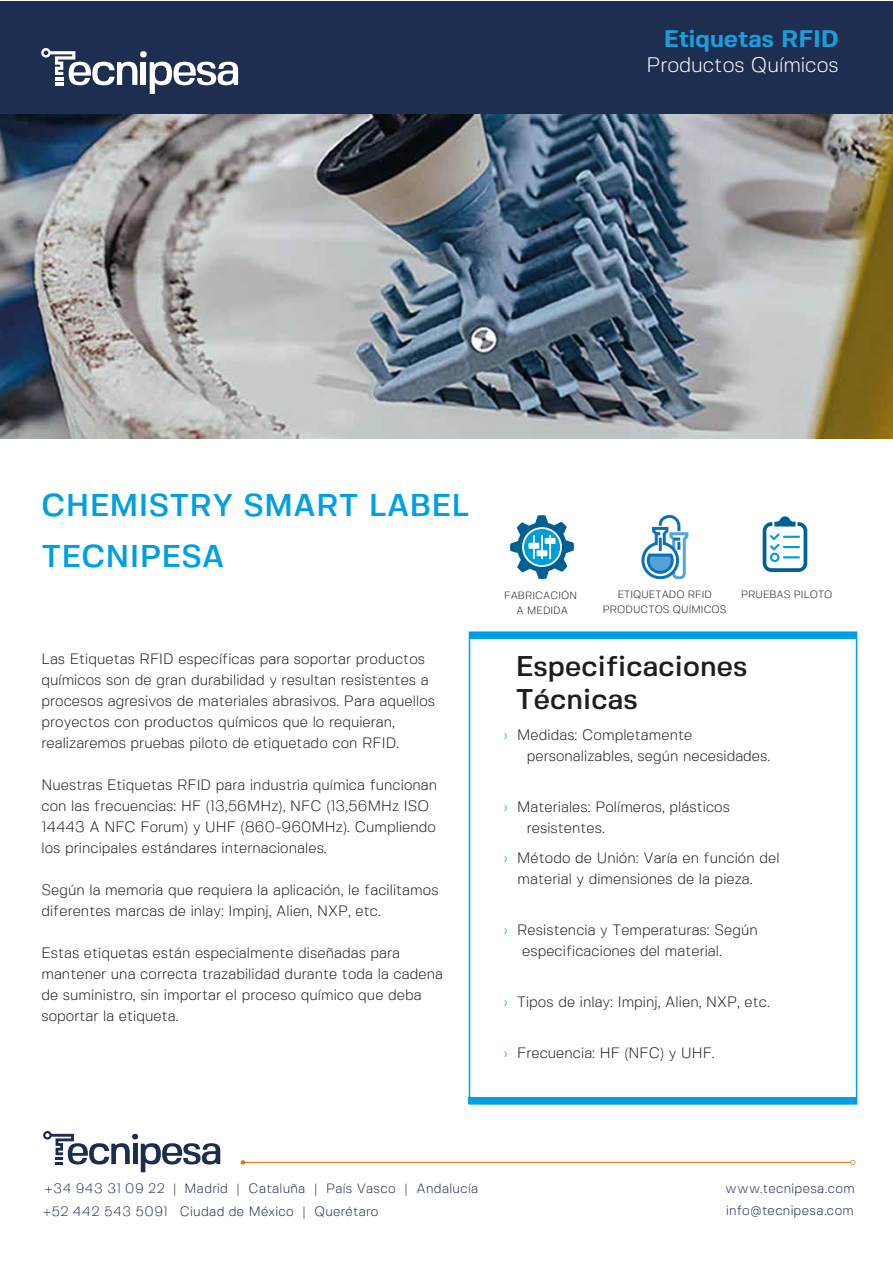
<style>
.page{position:relative;width:893px;height:1263px;background:#fff}
.page>*{position:absolute;margin:0;border:0;box-sizing:border-box;transform-origin:0 0}
.t1{font:500 31.5px/51px "Fivo Sans";letter-spacing:.01em;color:#009fe3}
.t2{font:500 28.5px/33px "Fivo Sans";letter-spacing:.005em;color:#1d1d1b}
.t3{font:700 24px "Fivo Sans";color:#1b9dd9}
.t4{font:300 21px "Fivo Sans";color:#fff}
.t5{font:300 15px/21px "Fivo Sans";letter-spacing:.005em;color:#1d1d1b}
.t6{font:300 13.5px/22.4px "Fivo Sans";letter-spacing:.025em;color:#1d2d50}
.t7{font:300 10.5px/15px "Fivo Sans";letter-spacing:.005em;color:#1d1d1b;text-align:center}
.s1{color:#009fe3}
</style>
<div class="page">
<div style="left:0;top:1px;width:893px;height:126px;background:#1e2e50"></div>
<div style="left:470px;top:632px;width:386px;height:7px;background:#009fe3"></div>
<div style="left:469px;top:1097px;width:387px;height:7px;background:#009fe3"></div>
<svg style="left:510px;top:515px;width:64px;height:64px"></svg>
<svg style="left:763px;top:516px;width:44px;height:56px"></svg>
<svg style="left:641px;top:438px;width:49px;height:142px"></svg>
<img style="left:0;top:115px;width:893px;height:323px">
<div style="left:141px;top:62px;width:5px;height:23px;background:#fff"></div>
<div style="left:140px;top:51px;width:7px;height:6px;background:#fff;border-radius:50%"></div>
<svg style="left:150px;top:62px;width:88px;height:32px"></svg>
<svg style="left:41px;top:48px;width:96px;height:37px"></svg>
<svg style="left:43px;top:1131px;width:177px;height:41px"></svg>
<hr style="left:243px;top:1162px;width:610px;height:1px;background:#ec690b">
<svg style="left:241px;top:1160px;width:4px;height:5px"></svg>
<svg style="left:850px;top:1160px;width:5px;height:5px"></svg>
<h3 class="t3" style="left:664px;top:24px;width:176px">Etiquetas RFID</h3>
<h3 class="t4" style="left:646px;top:52px;width:194px">Productos Químicos</h3>
<h1 class="t1" style="left:41px;top:479px;width:430px">CHEMISTRY SMART LABEL<br>TECNIPESA</h1>
<p class="t5" style="left:41px;top:648px;width:395px">Las Etiquetas RFID específicas para soportar productos químicos son de gran durabilidad y resultan resistentes a procesos agresivos de materiales abrasivos. Para aquellos proyectos con productos químicos que lo requieran, realizaremos pruebas piloto de etiquetado con RFID.</p>
<p class="t5" style="left:41px;top:774px;width:397px">Nuestras Etiquetas RFID para industria química funcionan con las frecuencias: HF (13,56MHz), NFC (13,56MHz ISO 14443 A NFC Forum) y UHF (860-960MHz). Cumpliendo los principales estándares internacionales.</p>
<p class="t5" style="left:41px;top:879px;width:399px">Según la memoria que requiera la aplicación, le facilitamos diferentes marcas de inlay: Impinj, Alien, NXP, etc.</p>
<p class="t5" style="left:41px;top:942px;width:403px">Estas etiquetas están especialmente diseñadas para mantener una correcta trazabilidad durante toda la cadena de suministro, sin importar el proceso químico que deba soportar la etiqueta.</p>
<p class="t7" style="left:504px;top:587px;width:74px">FABRICACIÓN<br>A MEDIDA</p>
<p class="t7" style="left:603px;top:587px;width:125px">ETIQUETADO RFID<br>PRODUCTOS QUÍMICOS</p>
<p class="t7" style="left:741px;top:587px;width:93px">PRUEBAS PILOTO</p>
<h2 class="t2" style="left:516px;top:649px;width:233px">Especificaciones<br>Técnicas</h2>
<p class="t5" style="left:527px;top:724px;width:245px;text-indent:-23px"><span class="s1">›</span> Medidas: Completamente personalizables, según necesidades.</p>
<p class="t5" style="left:527px;top:796px;width:205px;text-indent:-23px"><span class="s1">›</span> Materiales: Polímeros, plásticos resistentes.</p>
<p class="t5" style="left:518px;top:847px;width:263px;text-indent:-14px"><span class="s1">›</span> Método de Unión: Varía en función del material y dimensiones de la pieza.</p>
<p class="t5" style="left:522px;top:919px;width:237px;text-indent:-18px"><span class="s1">›</span> Resistencia y Temperaturas: Según especificaciones del material.</p>
<p class="t5" style="left:504px;top:991px;width:268px"><span class="s1">›</span> Tipos de inlay: Impinj, Alien, NXP, etc.</p>
<p class="t5" style="left:504px;top:1042px;width:212px"><span class="s1">›</span> Frecuencia: HF (NFC) y UHF.</p>
<p class="t6" style="left:43px;top:1177px;width:437px">+34 943 31 09 22 | Madrid | Cataluña | País Vasco | Andalucía +52 442 543 5091 Ciudad de México | Querétaro</p>
<p class="t6" style="left:725px;top:1177px;width:131px;line-height:21.9px">www.tecnipesa.com info@tecnipesa.com</p>
</div>
